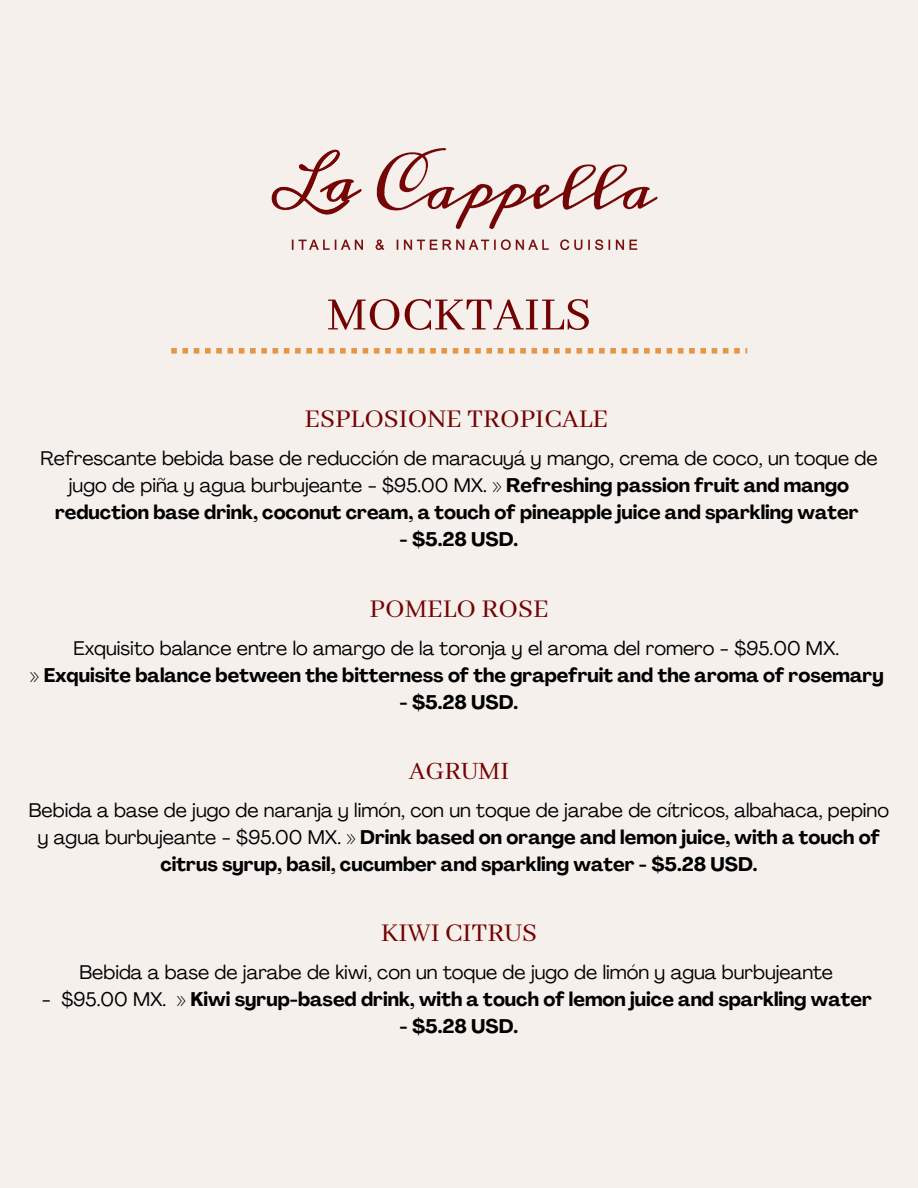
<style>
.page{position:relative;width:918px;height:1188px;background:#f5f0ec}
.page>*{position:absolute;margin:0;border:0;box-sizing:border-box;transform-origin:0 0}
.t1{font:51px "Abhaya Libre";color:#730303}
.t2{font:28.5px "Abhaya Libre";color:#730303}
.t3{font:27.9px "Abhaya Libre";color:#730303}
.t4{font:19.5px/27px "Agrandir";color:#000;text-align:center}
.t5{font:700 19.5px/27px "Agrandir";color:#000;text-align:center}
.s1{font-weight:700}
.s2{font-weight:400}
</style>
<div class="page">
<img style="left:271px;top:148px;width:387px;height:102px">
<svg style="left:171px;top:348px;width:576px;height:6px"></svg>
<h1 class="t1" style="left:327px;top:287px;width:266px">MOCKTAILS</h1>
<h2 class="t2" style="left:305px;top:404px;width:305px">ESPLOSIONE TROPICALE</h2>
<p class="t4" style="left:40px;top:447px;width:839px">Refrescante bebida base de reducción de maracuyá y mango, crema de coco, un toque de jugo de piña y agua burbujeante - $95.00 MX. » <span class="s1">Refreshing passion fruit and mango reduction base drink, coconut cream, a touch of pineapple juice and sparkling water</span></p>
<p class="t5" style="left:400px;top:528px;width:120px">- $5.28 USD.</p>
<h2 class="t2" style="left:369px;top:593px;width:181px">POMELO ROSE</h2>
<p class="t5" style="left:30px;top:637px;width:855px"><span class="s2">Exquisito balance entre lo amargo de la toronja y el aroma del romero - $95.00 MX.<br>»</span> Exquisite balance between the bitterness of the grapefruit and the aroma of rosemary</p>
<p class="t5" style="left:400px;top:691px;width:120px">- $5.28 USD.</p>
<h3 class="t3" style="left:409px;top:756px;width:102px">AGRUMI</h3>
<p class="t4" style="left:29px;top:798px;width:862px">Bebida a base de jugo de naranja y limón, con un toque de jarabe de cítricos, albahaca, pepino y agua burbujeante - $95.00 MX. » <span class="s1">Drink based on orange and lemon juice, with a touch of citrus syrup, basil, cucumber and sparkling water - $5.28 USD.</span></p>
<h2 class="t2" style="left:381px;top:917px;width:158px">KIWI CITRUS</h2>
<p class="t4" style="left:80px;top:961px;width:755px">Bebida a base de jarabe de kiwi, con un toque de jugo de limón y agua burbujeante</p>
<p class="t5" style="left:42px;top:988px;width:832px"><span class="s2">- $95.00 MX.</span> » Kiwi syrup-based drink, with a touch of lemon juice and sparkling water</p>
<p class="t5" style="left:400px;top:1015px;width:120px">- $5.28 USD.</p>
</div>
